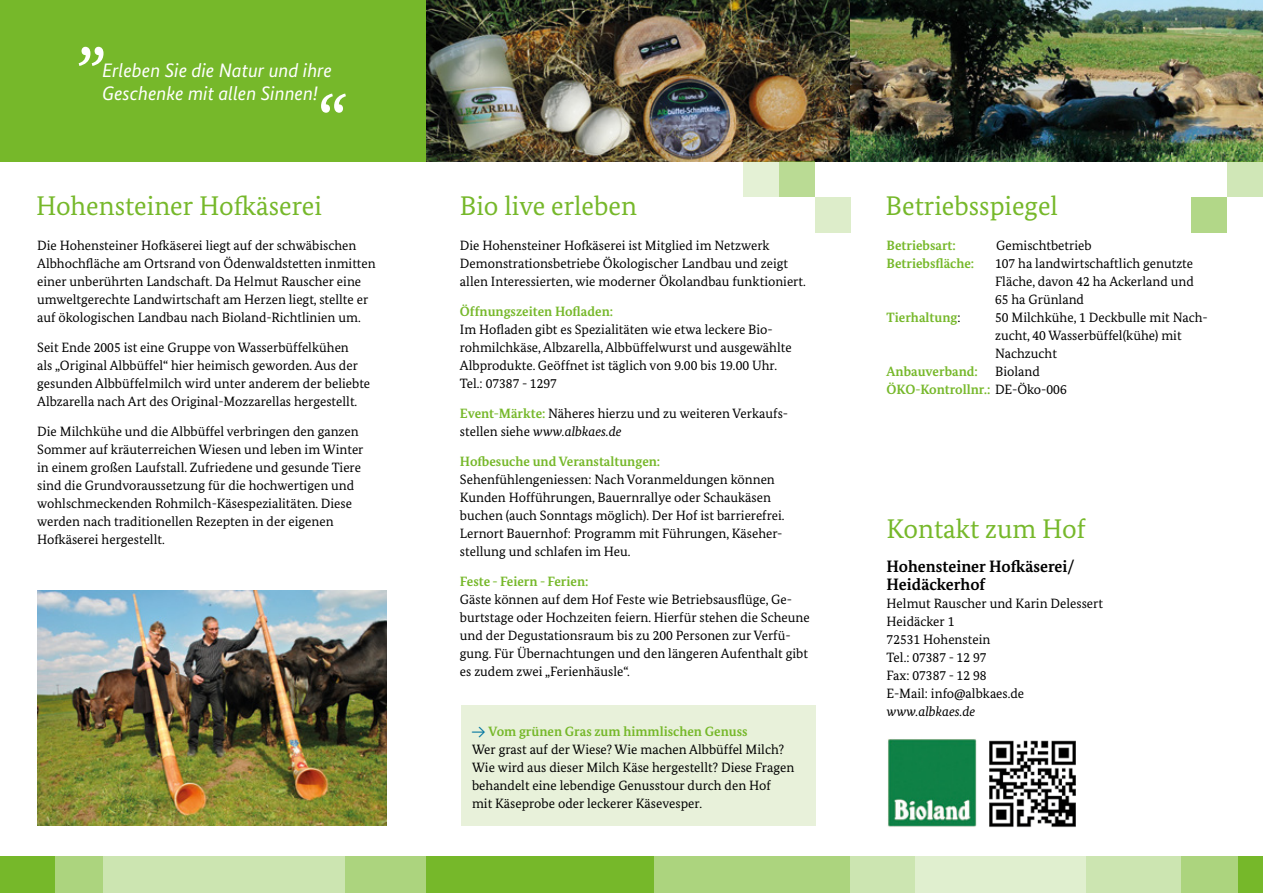
<style>
.page{position:relative;width:1263px;height:893px;background:#fff}
.page>*{position:absolute;margin:0;border:0;box-sizing:border-box;transform-origin:0 0}
.t1{font:27px "Bundes Serif";color:#76b82a}
.t2{font:italic 19.5px/23.4px "Bundes Sans";color:#fff}
.t3{font:700 16.5px/18px "Bundes Serif";color:#000}
.t4{font:13.5px/18px "Bundes Serif";color:#000}
.t5{font:700 13.5px "Bundes Serif";color:#76b82a}
.t6{font:italic 13.5px "Bundes Serif";color:#000}
.s1{font-weight:700;color:#76b82a}
.s2{font-style:italic}
.s3{font-family:"The Mix Expert";color:#0075a0}
.s4{font-weight:400;color:#000}
</style>
<div class="page">
<img style="left:425px;top:0;width:425px;height:162px">
<img style="left:850px;top:0;width:413px;height:162px">
<div style="left:0;top:0;width:425px;height:162px;background:#76b82a"></div>
<div style="left:0;top:856px;width:1263px;height:37px;background:#76b82a"></div>
<div style="left:461px;top:705px;width:354px;height:121px;background:#e8f1da"></div>
<div style="left:55px;top:856px;width:48px;height:37px;background:#acd47e"></div>
<svg style="left:103px;top:856px;width:322px;height:37px;background:#c4e0a4"></svg>
<svg style="left:1086px;top:856px;width:151px;height:37px;background:#c0de9e"></svg>
<svg style="left:655px;top:856px;width:431px;height:37px;background:#c5e1a5"></svg>
<div style="left:1191px;top:197px;width:36px;height:36px;background:#b2d788"></div>
<div style="left:1227px;top:161px;width:36px;height:36px;background:#d0e7b7"></div>
<div style="left:815px;top:197px;width:35px;height:36px;background:#ddedca"></div>
<div style="left:743px;top:161px;width:36px;height:36px;background:#e4f1d5"></div>
<div style="left:779px;top:161px;width:36px;height:36px;background:#badb94"></div>
<img style="left:888px;top:739px;width:89px;height:88px">
<img style="left:989px;top:740px;width:87px;height:88px">
<svg style="left:79px;top:47px;width:25px;height:19px"></svg>
<svg style="left:321px;top:94px;width:25px;height:19px"></svg>
<img style="left:37px;top:590px;width:350px;height:236px">
<h2 class="t2" style="left:102px;top:58px;width:231px">Erleben Sie die Natur und ihre<br>Geschenke mit allen Sinnen!</h2>
<h1 class="t1" style="left:36px;top:190px;width:287px">Hohensteiner Hofkäserei</h1>
<p class="t4" style="left:37px;top:236px;width:340px">Die Hohensteiner Hofkäserei liegt auf der schwäbischen Albhochfläche am Ortsrand von Ödenwaldstetten inmitten einer unberührten Landschaft. Da Helmut Rauscher eine umweltgerechte Landwirtschaft am Herzen liegt, stellte er auf ökologischen Landbau nach Bioland-Richtlinien um.</p>
<p class="t4" style="left:37px;top:338px;width:334px">Seit Ende 2005 ist eine Gruppe von Wasserbüffelkühen<br>als „Original Albbüffel“ hier heimisch geworden. Aus der gesunden Albbüffelmilch wird unter anderem der beliebte Albzarella nach Art des Original-Mozzarellas hergestellt.</p>
<p class="t4" style="left:37px;top:422px;width:328px">Die Milchkühe und die Albbüffel verbringen den ganzen Sommer auf kräuterreichen Wiesen und leben im Winter in einem großen Laufstall. Zufriedene und gesunde Tiere sind die Grundvoraussetzung für die hochwertigen und wohlschmeckenden Rohmilch-Käsespezialitäten. Diese werden nach traditionellen Rezepten in der eigenen Hofkäserei hergestellt.</p>
<h1 class="t1" style="left:460px;top:190px;width:179px">Bio live erleben</h1>
<h1 class="t1" style="left:885px;top:190px;width:174px">Betriebsspiegel</h1>
<p class="t4" style="left:460px;top:236px;width:347px">Die Hohensteiner Hofkäserei ist Mitglied im Netzwerk<br>Demonstrationsbetriebe Ökologischer Landbau und zeigt allen Interessierten, wie moderner Ökolandbau funktioniert.</p>
<p class="t5" style="left:460px;top:303px;width:155px">Öffnungszeiten Hofladen:</p>
<p class="t4" style="left:460px;top:320px;width:333px">Im Hofladen gibt es Spezialitäten wie etwa leckere Bio&shy;rohmilchkäse, Albzarella, Albbüffelwurst und ausgewählte Albprodukte. Geöffnet ist täglich von 9.00 bis 19.00 Uhr.<br>Tel.: 07387 - 1297</p>
<p class="t4" style="left:460px;top:404px;width:330px"><span class="s1">Event-Märkte:</span> Näheres hierzu und zu weiteren Verkaufs&shy;stellen siehe <span class="s2">www.albkaes.de</span></p>
<p class="t5" style="left:460px;top:453px;width:202px">Hofbesuche und Veranstaltungen:</p>
<p class="t4" style="left:460px;top:470px;width:326px">Sehenfühlengeniessen: Nach Voranmeldungen können Kunden Hofführungen, Bauernrallye oder Schaukäsen buchen (auch Sonntags möglich). Der Hof ist barrierefrei.<br>Lernort Bauernhof: Programm mit Führungen, Käseher&shy;stellung und schlafen im Heu.</p>
<p class="t5" style="left:460px;top:573px;width:130px">Feste - Feiern - Ferien:</p>
<p class="t4" style="left:460px;top:590px;width:351px">Gäste können auf dem Hof Feste wie Betriebsausflüge, Ge&shy;burtstage oder Hochzeiten feiern. Hierfür stehen die Scheune und der Degustationsraum bis zu 200 Personen zur Verfü&shy;gung. Für Übernachtungen und den längeren Aufenthalt gibt es zudem zwei „Ferienhäusle“.</p>
<p class="t4" style="left:472px;top:722px;width:324px"><span class="s3">Y</span> <span class="s1">Vom grünen Gras zum himmlischen Genuss<br></span>Wer grast auf der Wiese? Wie machen Albbüffel Milch?<br>Wie wird aus dieser Milch Käse hergestellt? Diese Fragen behandelt eine lebendige Genusstour durch den Hof mit Käseprobe oder leckerer Käsevesper.</p>
<p class="t5" style="left:887px;top:237px;width:71px">Betriebsart:</p>
<p class="t4" style="left:996px;top:236px;width:97px">Gemischtbetrieb</p>
<p class="t5" style="left:887px;top:255px;width:89px">Betriebsfläche:</p>
<p class="t4" style="left:995px;top:254px;width:200px;text-align:justify">107 ha landwirtschaftlich genutzte Fläche, davon 42 ha Ackerland und 65 ha Grünland</p>
<p class="t5" style="left:887px;top:309px;width:75px">Tierhaltung<span class="s4">:</span></p>
<p class="t4" style="left:995px;top:308px;width:214px">50 Milchkühe, 1 Deckbulle mit Nach&shy;zucht, 40 Wasserbüffel(kühe) mit<br>Nachzucht</p>
<p class="t5" style="left:887px;top:363px;width:93px">Anbauverband:</p>
<p class="t4" style="left:887px;top:362px;width:182px;text-indent:108px">Bioland<br><span class="s1">ÖKO-Kontrollnr.:</span> DE-Öko-006</p>
<h1 class="t1" style="left:887px;top:512px;width:201px">Kontakt zum Hof</h1>
<p class="t3" style="left:887px;top:557px;width:189px">Hohensteiner Hofkäserei/<br>Heidäckerhof</p>
<p class="t4" style="left:887px;top:594px;width:218px">Helmut Rauscher und Karin Delessert<br>Heidäcker 1<br>72531 Hohenstein<br>Tel.: 07387 - 12 97<br>Fax: 07387 - 12 98<br>E-Mail: info@albkaes.de</p>
<p class="t6" style="left:887px;top:703px;width:90px">www.albkaes.de</p>
</div>
